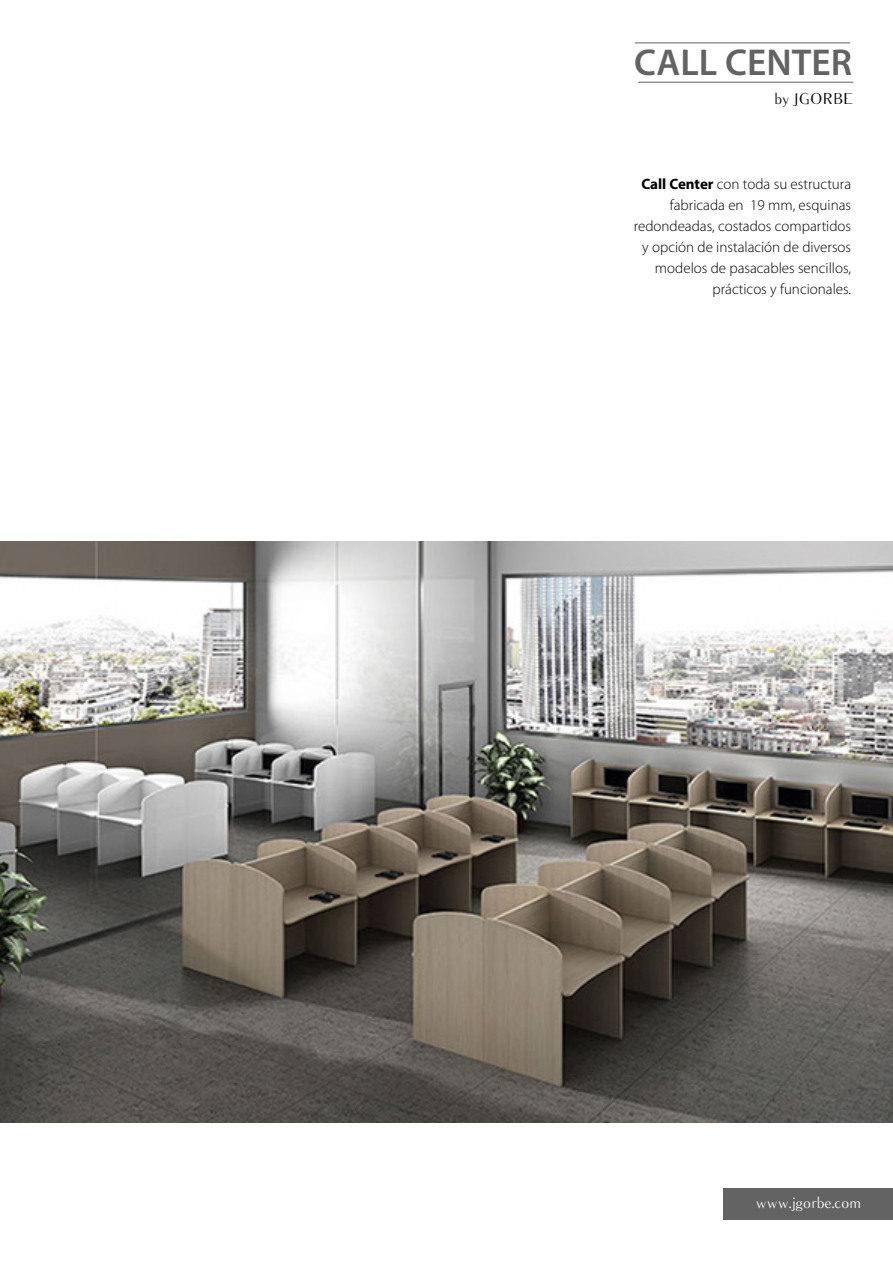
<style>
.page{position:relative;width:893px;height:1263px;background:#fff}
.page>*{position:absolute;margin:0;border:0;box-sizing:border-box;transform-origin:0 0}
.t1{font:600 37.5px "Myriad Pro";color:#646363}
.t2{font:300 15px/21px "Myriad Pro";color:#000;text-align:right}
.t3{font:15px "Balham";color:#fff}
.t4{font:15px "Balham";color:#000}
.s1{font-weight:700}
</style>
<div class="page">
<img style="left:0;top:541px;width:893px;height:582px">
<hr style="left:635px;top:43px;width:215px;height:1px;background:#646363">
<hr style="left:638px;top:82px;width:215px;height:1px;background:#646363">
<div style="left:724px;top:1188px;width:169px;height:32px;background:#646363"></div>
<h1 class="t1" style="left:634px;top:38px;width:219px">CALL CENTER</h1>
<p class="t4" style="left:774px;top:89px;width:81px">by JGORBE</p>
<p class="t2" style="left:634px;top:173px;width:219px"><span class="s1">Call Center</span> con toda su estructura fabricada en 19 mm, esquinas redondeadas, costados compartidos y opción de instalación de diversos modelos de pasacables sencillos, prácticos y funcionales.</p>
<p class="t3" style="left:756px;top:1192px;width:107px">www.jgorbe.com</p>
</div>
